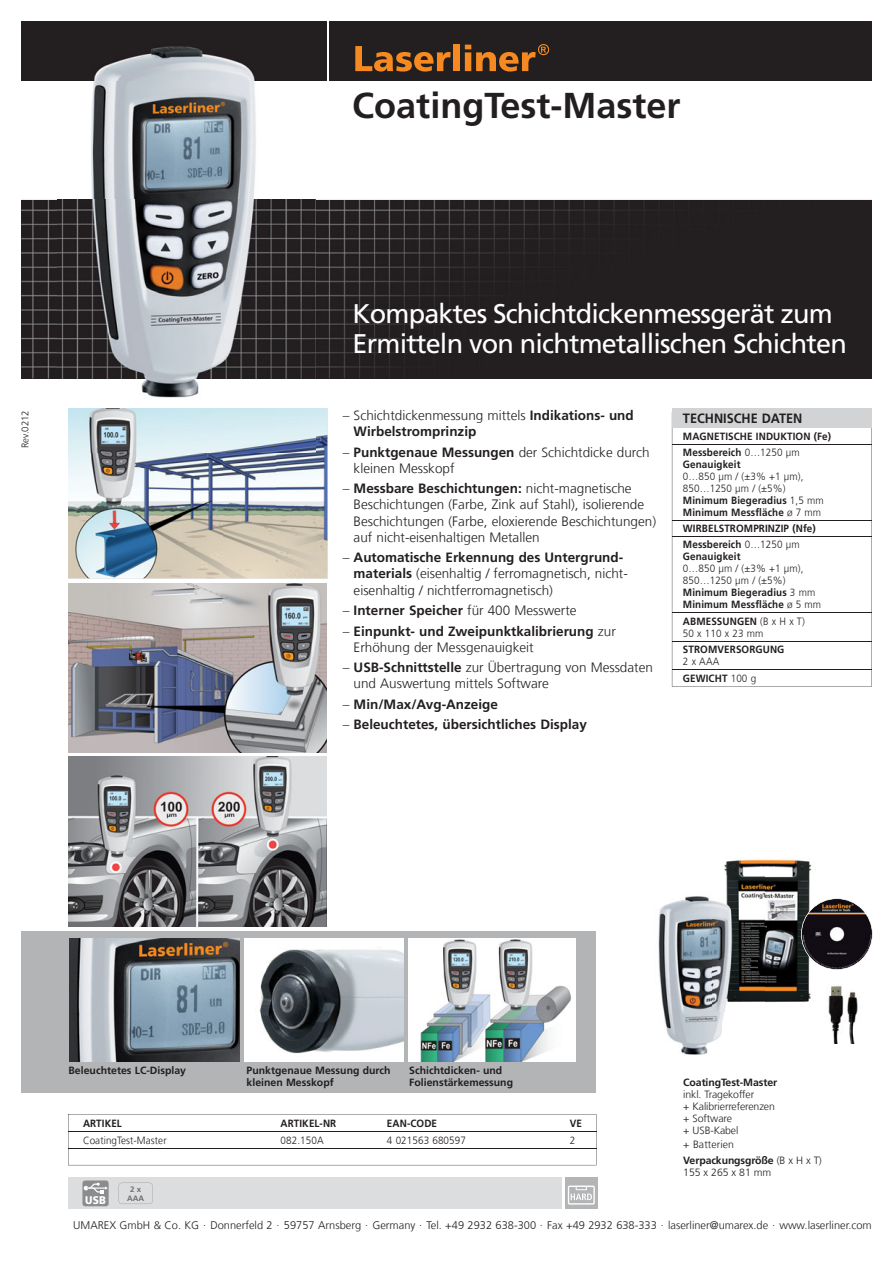
<style>
.page{position:relative;width:893px;height:1263px;background:#fff}
.page>*{position:absolute;margin:0;border:0;box-sizing:border-box;transform-origin:0 0}
.t1{font:700 36px "Frutiger LT Com";color:#231f20}
.t2{font:27px/30px "Frutiger LT Com";letter-spacing:-.03em;color:#fff}
.t3{font:300 13.5px/16.2px "Frutiger LT Com";color:#231f20}
.t4{font:700 13.5px/16.2px "Frutiger LT Com";color:#231f20}
.t5{font:700 13.5px "Frutiger LT Com";color:#231f20;scale:.94 1}
.t6{font:300 11.1px "Frutiger LT Com";color:#231f20}
.t7{font:900 11.1px "Frutiger LT Com";color:#fff;scale:.92 1}
.t8{font:300 10.5px/12px "Frutiger LT Com";letter-spacing:.01em;color:#231f20;scale:.94 1}
.t9{font:700 10.5px/16.2px "Frutiger LT Com";letter-spacing:.01em;color:#231f20;scale:.94 1}
.t10{font:700 10.5px/12px "Frutiger LT Com";letter-spacing:.01em;color:#231f20}
.t11{font:300 10.5px/12px "Frutiger LT Com";letter-spacing:-.01em;color:#231f20}
.t12{font:300 10.5px/16.2px "Frutiger LT Com";letter-spacing:.01em;color:#231f20}
.t13{font:700 10.5px "Frutiger LT Com";letter-spacing:-.01em;color:#231f20}
.t14{font:300 9.6px "Frutiger LT Com";color:#231f20}
.t15{font:700 7.8px "Frutiger LT Com";color:#6d6e70}
.s1{font-weight:300}
.s2{font-weight:700}
</style>
<div class="page">
<img style="left:724px;top:859px;width:88px;height:143px">
<img style="left:21px;top:200px;width:266px;height:179px">
<img style="left:287px;top:200px;width:585px;height:179px">
<div style="left:21px;top:21px;width:851px;height:60px;background:#231f20"></div>
<hr style="left:327px;top:20px;width:2px;height:62px;background:#fff">
<svg style="left:355px;top:46px;width:96px;height:26px"></svg>
<div style="left:454px;top:44px;width:6px;height:27px;background:#f6891f"></div>
<svg style="left:465px;top:44px;width:84px;height:28px"></svg>
<img style="left:68px;top:757px;width:258px;height:169px">
<img style="left:68px;top:583px;width:259px;height:169px">
<div style="left:21px;top:931px;width:574px;height:162px;background:#b2b4b6"></div>
<img style="left:276px;top:408px;width:51px;height:170px">
<img style="left:68px;top:453px;width:208px;height:125px">
<img style="left:245px;top:938px;width:159px;height:124px">
<img style="left:69px;top:938px;width:171px;height:124px">
<img style="left:828px;top:986px;width:30px;height:57px">
<svg style="left:801px;top:898px;width:72px;height:72px"></svg>
<img style="left:658px;top:896px;width:64px;height:159px">
<img style="left:722px;top:1012px;width:2px;height:9px">
<img style="left:712px;top:876px;width:53px;height:136px">
<div style="left:408px;top:938px;width:168px;height:124px;background:#fff"></div>
<img style="left:420px;top:939px;width:151px;height:123px">
<div style="left:68px;top:1178px;width:493px;height:31px;background:#dcddde"></div>
<div style="left:565px;top:1178px;width:32px;height:31px;background:#b2b4b6"></div>
<div style="left:568px;top:1186px;width:27px;height:19px;border:1px solid #fff"></div>
<div style="left:576px;top:1186px;width:11px;height:4px;border:1px solid #fff"></div>
<svg style="left:571px;top:1194px;width:21px;height:6px"></svg>
<svg style="left:119px;top:1183px;width:34px;height:21px"></svg>
<div style="left:82px;top:1180px;width:27px;height:26px;background:#8a8c8e;border-radius:3px"></div>
<svg style="left:84px;top:1183px;width:24px;height:10px"></svg>
<img style="left:58px;top:81px;width:258px;height:128px">
<img style="left:58px;top:377px;width:258px;height:21px">
<img style="left:94px;top:46px;width:161px;height:35px">
<img style="left:68px;top:408px;width:248px;height:45px">
<svg style="left:672px;top:427px;width:200px;height:260px"></svg>
<div style="left:672px;top:408px;width:200px;height:19px;background:#d1d3d4"></div>
<hr style="left:672px;top:444px;width:199px;height:1px;background:#231f20">
<hr style="left:672px;top:520px;width:199px;height:1px;background:#231f20">
<hr style="left:672px;top:536px;width:199px;height:1px;background:#231f20">
<hr style="left:672px;top:613px;width:199px;height:1px;background:#231f20">
<hr style="left:672px;top:641px;width:199px;height:1px;background:#231f20">
<hr style="left:672px;top:670px;width:199px;height:1px;background:#231f20">
<svg style="left:68px;top:1114px;width:528px;height:51px"></svg>
<hr style="left:68px;top:1131px;width:528px;height:1px;background:#231f20">
<hr style="left:68px;top:1148px;width:528px;height:1px;background:#231f20">
<p class="t14" style="left:21px;top:448px;width:39px;rotate:-90deg">Rev.0212</p>
<h1 class="t1" style="left:352px;top:91px;width:330px">CoatingTest-Master</h1>
<h2 class="t2" style="left:353px;top:301px;width:496px">Kompaktes Schichtdickenmessgerät zum<br>Ermitteln von nichtmetallischen Schichten</h2>
<p class="t4" style="left:354px;top:408px;width:282px;text-indent:-11px"><span class="s1">– Schichtdickenmessung mittels</span> Indikations- und<br>Wirbelstromprinzip</p>
<p class="t3" style="left:354px;top:445px;width:298px;text-indent:-11px">– <span class="s2">Punktgenaue Messungen</span> der Schichtdicke durch kleinen Messkopf</p>
<p class="t3" style="left:354px;top:482px;width:304px;text-indent:-11px">– <span class="s2">Messbare Beschichtungen:</span> nicht-magnetische Beschichtungen (Farbe, Zink auf Stahl), isolierende Beschichtungen (Farbe, eloxierende Beschichtungen) auf nicht-eisenhaltigen Metallen</p>
<p class="t3" style="left:354px;top:551px;width:276px;text-indent:-11px">– <span class="s2">Automatische Erkennung des Untergrund&shy;materials</span> (eisenhaltig / ferromagnetisch, nicht&shy;eisenhaltig / nichtferromagnetisch)</p>
<p class="t3" style="left:343px;top:604px;width:235px">– <span class="s2">Interner Speicher</span> für 400 Messwerte</p>
<p class="t4" style="left:354px;top:624px;width:264px;text-indent:-11px"><span class="s1">–</span> Einpunkt- und Zweipunktkalibrierung <span class="s1">zur<br>Erhöhung der Messgenauigkeit</span></p>
<p class="t3" style="left:354px;top:661px;width:301px;text-indent:-11px">– <span class="s2">USB-Schnittstelle</span> zur Übertragung von Messdaten und Auswertung mittels Software</p>
<p class="t4" style="left:343px;top:697px;width:157px"><span class="s1">–</span> Min/Max/Avg-Anzeige</p>
<p class="t4" style="left:343px;top:718px;width:246px"><span class="s1">–</span> Beleuchtetes, übersichtliches Display</p>
<p class="t5" style="left:683px;top:413px;width:129px">TECHNISCHE DATEN</p>
<p class="t9" style="left:683px;top:429px;width:159px">MAGNETISCHE INDUKTION (Fe)<br>Messbereich <span class="s1">0…1250 μm</span></p>
<p class="t9" style="left:683px;top:457px;width:63px">Genauigkeit</p>
<p class="t8" style="left:683px;top:471px;width:151px">0…850 μm / (±3% +1 μm),<br>850…1250 μm / (±5%)<br><span class="s2">Minimum Biegeradius</span> 1,5 mm<br><span class="s2">Minimum Messfläche</span> ø 7 mm</p>
<p class="t9" style="left:683px;top:521px;width:143px">WIRBELSTROMPRINZIP (Nfe)<br>Messbereich <span class="s1">0…1250 μm</span></p>
<p class="t9" style="left:683px;top:550px;width:63px">Genauigkeit</p>
<p class="t8" style="left:683px;top:564px;width:149px">0…850 μm / (±3% +1 μm),<br>850…1250 μm / (±5%)<br><span class="s2">Minimum Biegeradius</span> 3 mm<br><span class="s2">Minimum Messfläche</span> ø 5 mm</p>
<p class="t8" style="left:683px;top:616px;width:131px;line-height:12.6px"><span class="s2">ABMESSUNGEN</span> (B x H x T)<br>50 x 110 x 23 mm</p>
<p class="t9" style="left:683px;top:643px;width:109px">STROMVERSORGUNG</p>
<p class="t8" style="left:683px;top:655px;width:79px;line-height:16.2px">2 x AAA<br><span class="s2">GEWICHT</span> 100 g</p>
<p class="t10" style="left:69px;top:1066px;width:119px">Beleuchtetes LC-Display</p>
<p class="t10" style="left:247px;top:1066px;width:145px">Punktgenaue Messung durch kleinen Messkopf</p>
<p class="t10" style="left:409px;top:1066px;width:105px">Schichtdicken- und<br>Folienstärkemessung</p>
<p class="t9" style="left:83px;top:1117px;width:43px">ARTIKEL</p>
<p class="t9" style="left:281px;top:1117px;width:61px">ARTIKEL-NR</p>
<p class="t9" style="left:387px;top:1117px;width:55px">EAN-CODE</p>
<p class="t9" style="left:570px;top:1117px;width:14px">VE</p>
<p class="t8" style="left:83px;top:1135px;width:90px">CoatingTest-Master</p>
<p class="t8" style="left:281px;top:1135px;width:47px">082.150A</p>
<p class="t8" style="left:387px;top:1135px;width:86px">4 021563 680597</p>
<p class="t8" style="left:570px;top:1135px;width:7px">2</p>
<p class="t15" style="left:130px;top:1186px;width:13px">2 x</p>
<p class="t7" style="left:85px;top:1195px;width:24px">USB</p>
<p class="t15" style="left:127px;top:1195px;width:19px">AAA</p>
<p class="t13" style="left:683px;top:1078px;width:95px">CoatingTest-Master</p>
<p class="t11" style="left:683px;top:1090px;width:93px">inkl. Tragekoffer<br>+ Kalibrierreferenzen + Software<br>+ USB-Kabel</p>
<p class="t12" style="left:683px;top:1137px;width:140px">+ Batterien<br><span class="s2">Verpackungsgröße</span> (B x H x T)</p>
<p class="t11" style="left:683px;top:1167px;width:89px">155 x 265 x 81 mm</p>
<p class="t6" style="left:73px;top:1220px;width:800px">UMAREX GmbH &amp; Co. KG . Donnerfeld 2 . 59757 Arnsberg . Germany . Tel. +49 2932 638-300 . Fax +49 2932 638-333 . laserliner@umarex.de . www.laserliner.com</p>
</div>
